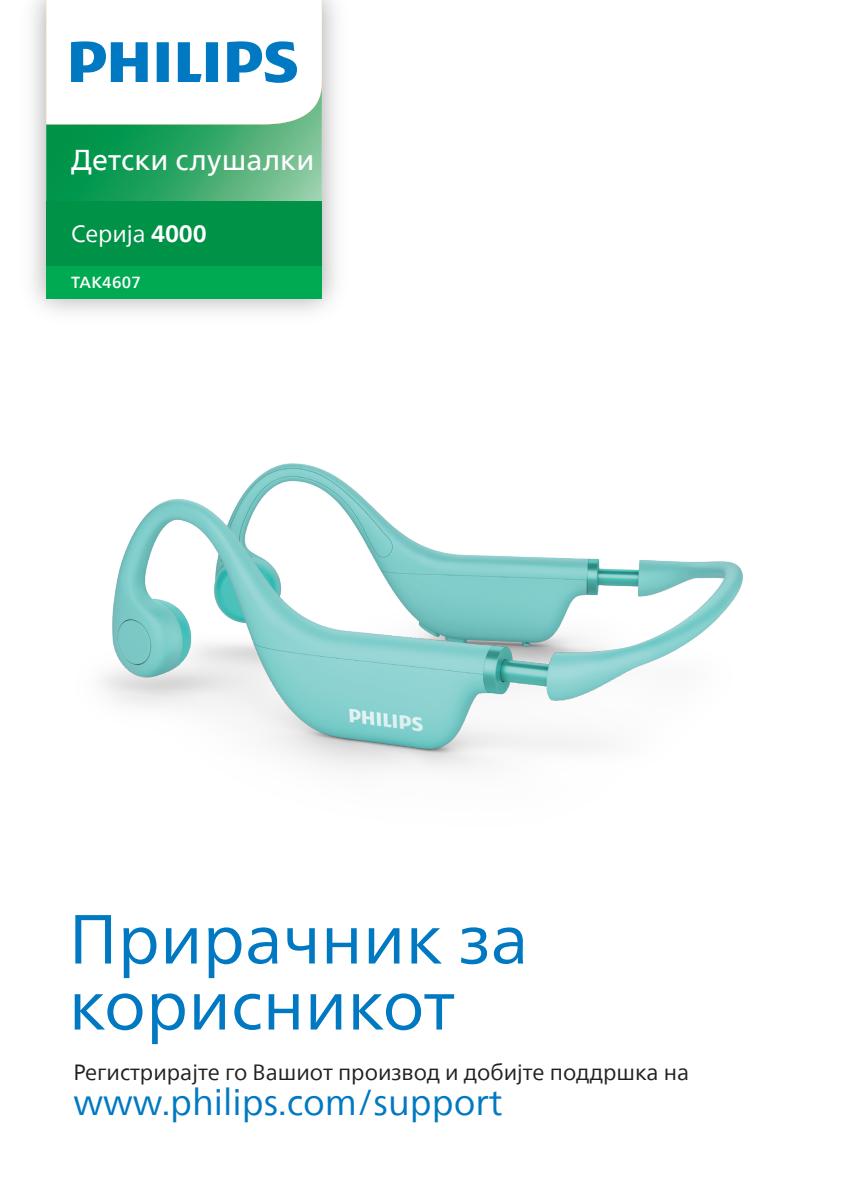
<style>
.page{position:relative;width:842px;height:1191px;background:#fff}
.page>*{position:absolute;margin:0;border:0;box-sizing:border-box;transform-origin:0 0}
.t1{font:69.4px/66px "Neue Frutiger World";color:#0079c2}
.t2{font:36px "Neue Frutiger World";color:#0079c2}
.t3{font:28.6px "Neue Frutiger World";letter-spacing:.01em;color:#fff}
.t4{font:23.4px "Neue Frutiger World";letter-spacing:-.005em;color:#fff}
.t5{font:22px "Neue Frutiger World";color:#231f20}
.t6{font:500 16px "Neue Frutiger World";letter-spacing:.01em;color:#fff}
.s1{font-weight:700}
</style>
<div class="page">
<svg style="left:46px;top:0;width:276px;height:201px"></svg>
<div style="left:46px;top:201px;width:276px;height:65px;background:#009246"></div>
<div style="left:46px;top:266px;width:276px;height:33px;background:#00aa52"></div>
<img style="left:31px;top:300px;width:712px;height:470px">
<h3 class="t3" style="left:71px;top:138px;width:245px">Детски слушалки</h3>
<p class="t4" style="left:71px;top:215px;width:137px">Серија <span class="s1">4000</span></p>
<p class="t6" style="left:71px;top:269px;width:71px">TAK4607</p>
<h1 class="t1" style="left:69px;top:907px;width:461px">Прирачник за корисникот</h1>
<p class="t5" style="left:73px;top:1054px;width:617px">Регистрирајте го Вашиот производ и добијте поддршка на</p>
<h2 class="t2" style="left:73px;top:1074px;width:431px">www.philips.com/support</h2>
</div>
